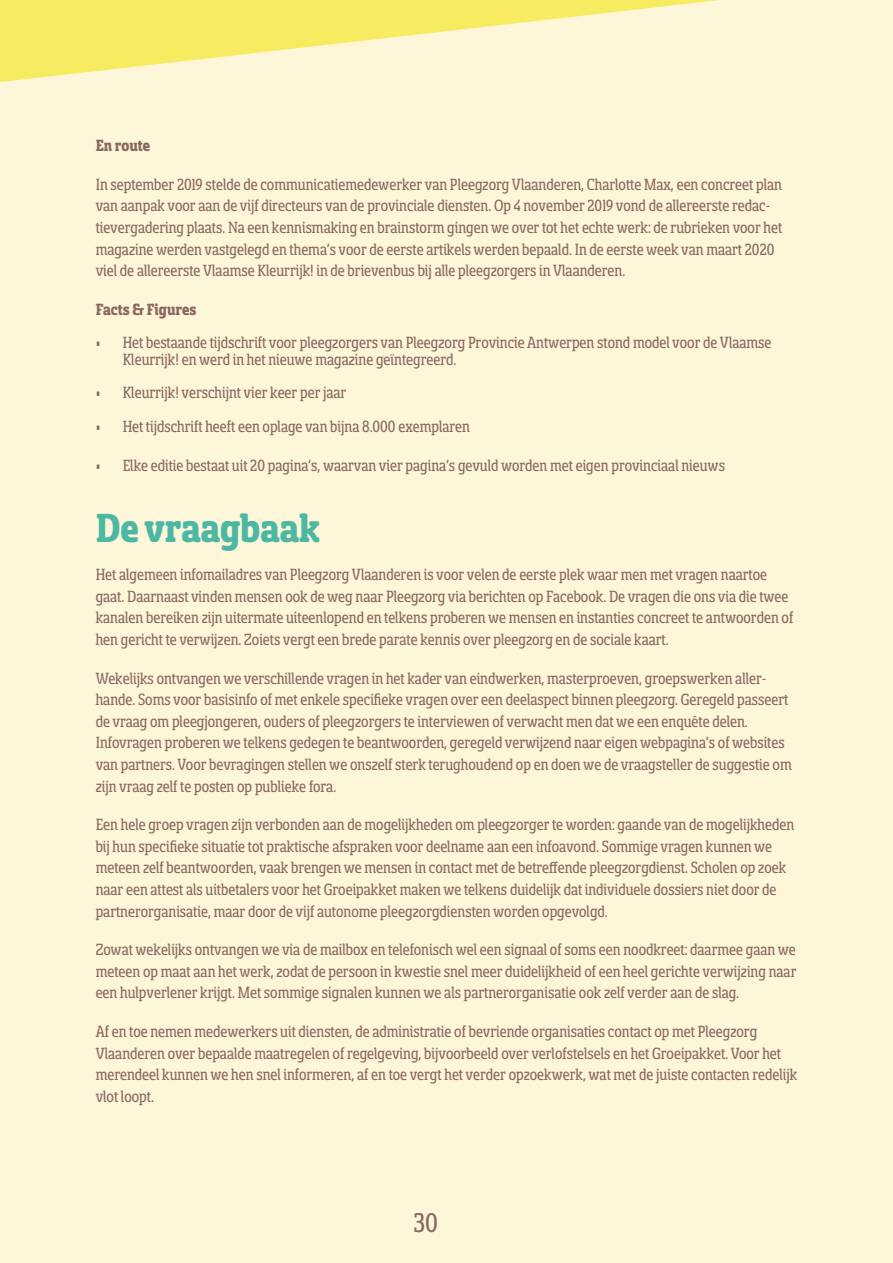
<style>
.page{position:relative;width:893px;height:1263px;background:#fdf6d8}
.page>*{position:absolute;margin:0;border:0;box-sizing:border-box;transform-origin:0 0}
.t1{font:45px "Sancoale Sl Sf Con Bol";color:#4cb8a4}
.t2{font:30px "Sancoale Sl Sf Con Reg";color:#8a6861}
.t3{font:18px/21.6px "Sancoale Sl Sf Con Reg";color:#8a6861}
.t4{font:18px "Sancoale Sl Sf Con Bol";color:#8a6861}
</style>
<div class="page">
<svg style="left:0;top:0;width:720px;height:82px"></svg>
<p class="t4" style="left:96px;top:136px;width:56px">En route</p>
<p class="t3" style="left:96px;top:174px;width:688px">In september 2019 stelde de communicatiemedewerker van Pleegzorg Vlaanderen, Charlotte Max, een concreet plan van aanpak voor aan de vijf directeurs van de provinciale diensten. Op 4 november 2019 vond de allereerste redac&shy;tievergadering plaats. Na een kennismaking en brainstorm gingen we over tot het echte werk: de rubrieken voor het magazine werden vastgelegd en thema’s voor de eerste artikels werden bepaald. In de eerste week van maart 2020 viel de allereerste Vlaamse Kleurrijk! in de brievenbus bij alle pleegzorgers in Vlaanderen.</p>
<p class="t4" style="left:96px;top:300px;width:102px">Facts &amp; Figures</p>
<p class="t3" style="left:123px;top:335px;width:650px;line-height:16.5px;text-indent:-27px">• Het bestaande tijdschrift voor pleegzorgers van Pleegzorg Provincie Antwerpen stond model voor de Vlaamse<br>Kleurrijk! en werd in het nieuwe magazine geïntegreerd.</p>
<p class="t3" style="left:96px;top:382px;width:252px">• Kleurrijk! verschijnt vier keer per jaar</p>
<p class="t3" style="left:96px;top:416px;width:376px">• Het tijdschrift heeft een oplage van bijna 8.000 exemplaren</p>
<p class="t3" style="left:96px;top:454px;width:631px">• Elke editie bestaat uit 20 pagina’s, waarvan vier pagina’s gevuld worden met eigen provinciaal nieuws</p>
<h1 class="t1" style="left:96px;top:505px;width:226px">De vraagbaak</h1>
<p class="t3" style="left:96px;top:564px;width:699px">Het algemeen infomailadres van Pleegzorg Vlaanderen is voor velen de eerste plek waar men met vragen naartoe gaat. Daarnaast vinden mensen ook de weg naar Pleegzorg via berichten op Facebook. De vragen die ons via die twee kanalen bereiken zijn uitermate uiteenlopend en telkens proberen we mensen en instanties concreet te antwoorden of hen gericht te verwijzen. Zoiets vergt een brede parate kennis over pleegzorg en de sociale kaart.</p>
<p class="t3" style="left:96px;top:667px;width:697px">Wekelijks ontvangen we verschillende vragen in het kader van eindwerken, masterproeven, groepswerken aller&shy;hande. Soms voor basisinfo of met enkele specifieke vragen over een deelaspect binnen pleegzorg. Geregeld passeert de vraag om pleegjongeren, ouders of pleegzorgers te interviewen of verwacht men dat we een enquête delen.<br>Infovragen proberen we telkens gedegen te beantwoorden, geregeld verwijzend naar eigen webpagina’s of websites van partners. Voor bevragingen stellen we onszelf sterk terughoudend op en doen we de vraagsteller de suggestie om zijn vraag zelf te posten op publieke fora.</p>
<p class="t3" style="left:96px;top:814px;width:700px">Een hele groep vragen zijn verbonden aan de mogelijkheden om pleegzorger te worden: gaande van de mogelijkheden bij hun specifieke situatie tot praktische afspraken voor deelname aan een infoavond. Sommige vragen kunnen we meteen zelf beantwoorden, vaak brengen we mensen in contact met de betreffende pleegzorgdienst. Scholen op zoek naar een attest als uitbetalers voor het Groeipakket maken we telkens duidelijk dat individuele dossiers niet door de partnerorganisatie, maar door de vijf autonome pleegzorgdiensten worden opgevolgd.</p>
<p class="t3" style="left:96px;top:939px;width:702px;text-align:justify">Zowat wekelijks ontvangen we via de mailbox en telefonisch wel een signaal of soms een noodkreet: daarmee gaan we meteen op maat aan het werk, zodat de persoon in kwestie snel meer duidelijkheid of een heel gerichte verwijzing naar een hulpverlener krijgt. Met sommige signalen kunnen we als partnerorganisatie ook zelf verder aan de slag.</p>
<p class="t3" style="left:96px;top:1021px;width:703px">Af en toe nemen medewerkers uit diensten, de administratie of bevriende organisaties contact op met Pleegzorg Vlaanderen over bepaalde maatregelen of regelgeving, bijvoorbeeld over verlofstelsels en het Groeipakket. Voor het merendeel kunnen we hen snel informeren, af en toe vergt het verder opzoekwerk, wat met de juiste contacten redelijk vlot loopt.</p>
<h2 class="t2" style="left:413px;top:1208px;width:26px">30</h2>
</div>
